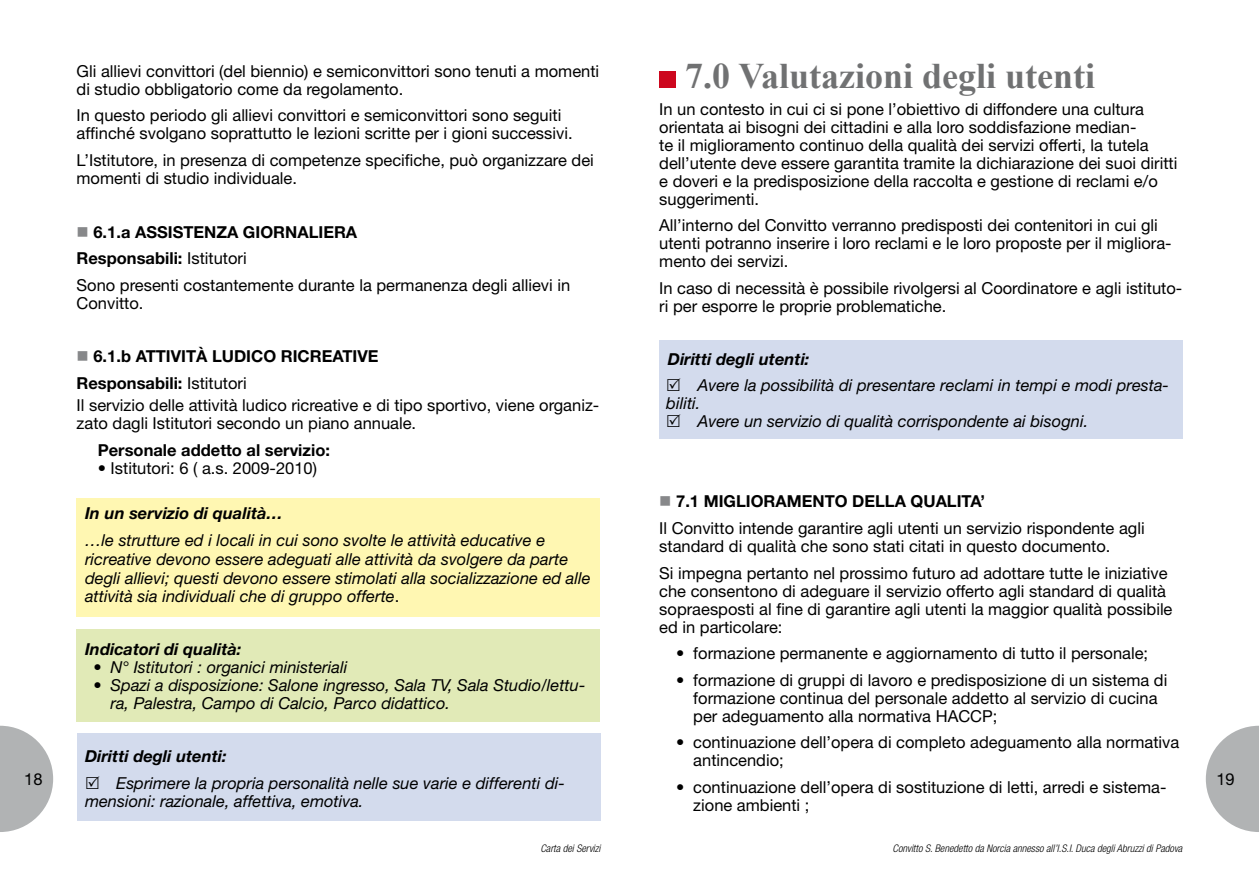
<style>
.page{position:relative;width:1259px;height:893px;background:#fff}
.page>*{position:absolute;margin:0;border:0;box-sizing:border-box;transform-origin:0 0}
.t1{font:700 36px "Times New Roman";color:#707172}
.t2{font:16.5px/18px "Helvetica Neue";color:#000}
.t3{font:italic 16.5px/18.8px "Helvetica Neue";color:#000}
.t4{font:700 16.5px/26.5px "Helvetica Neue";color:#000}
.t5{font:italic 700 16.5px "Helvetica Neue";color:#000}
.t6{font:italic 300 condensed 10.5px "Helvetica Neue";color:#000}
.s1{color:#87888a}
.s2{font-weight:700}
.s3{font-weight:400}
.s4{font-style:normal}
</style>
<div class="page">
<svg style="left:0;top:726px;width:53px;height:106px"></svg>
<svg style="left:1205px;top:726px;width:54px;height:106px"></svg>
<div style="left:659px;top:340px;width:523px;height:99px;background:#d3dbed"></div>
<div style="left:77px;top:733px;width:523px;height:88px;background:#d3dbed"></div>
<div style="left:77px;top:629px;width:523px;height:92px;background:#e1eab7"></div>
<div style="left:77px;top:498px;width:523px;height:119px;background:#fff7b2"></div>
<div style="left:659px;top:71px;width:17px;height:17px;background:#cd071e"></div>
<p class="t2" style="left:24px;top:770px;width:20px">18</p>
<p class="t2" style="left:77px;top:62px;width:524px">Gli allievi convittori (del biennio) e semiconvittori sono tenuti a momenti di studio obbligatorio come da regolamento.</p>
<p class="t2" style="left:77px;top:106px;width:497px">In questo periodo gli allievi convittori e semiconvittori sono seguiti affinché svolgano soprattutto le lezioni scritte per i gioni successivi.</p>
<p class="t2" style="left:77px;top:151px;width:519px">L’Istitutore, in presenza di competenze specifiche, può organizzare dei momenti di studio individuale.</p>
<p class="t2" style="left:77px;top:218px;width:495px;line-height:26.5px"><span class="s1">■</span> <span class="s2">6.1.a ASSISTENZA GIORNALIERA<br>Responsabili:</span> Istitutori<br>Sono presenti costantemente durante la permanenza degli allievi in</p>
<p class="t2" style="left:77px;top:293px;width:68px">Convitto.</p>
<p class="t4" style="left:77px;top:343px;width:303px"><span class="s1">■</span> 6.1.b ATTIVITÀ LUDICO RICREATIVE<br>Responsabili: <span class="s3">Istitutori</span></p>
<p class="t2" style="left:77px;top:396px;width:524px">Il servizio delle attività ludico ricreative e di tipo sportivo, viene organiz&shy;zato dagli Istitutori secondo un piano annuale.</p>
<p class="t4" style="left:98px;top:436px;width:234px">Personale addetto al servizio:</p>
<p class="t2" style="left:98px;top:458px;width:221px">• Istitutori: 6 ( a.s. 2009-2010)</p>
<p class="t5" style="left:85px;top:503px;width:199px">In un servizio di qualità…</p>
<p class="t3" style="left:85px;top:531px;width:507px">…le strutture ed i locali in cui sono svolte le attività educative e ricreative devono essere adeguati alle attività da svolgere da parte degli allievi; questi devono essere stimolati alla socializzazione ed alle attività sia individuali che di gruppo offerte<span class="s4">.</span></p>
<p class="t5" style="left:85px;top:639px;width:158px">Indicatori di qualità:</p>
<p class="t3" style="left:94px;top:658px;width:255px">• N° Istitutori : organici ministeriali</p>
<p class="t3" style="left:111px;top:676px;width:476px;line-height:18px;text-indent:-17px">• Spazi a disposizione: Salone ingresso, Sala TV, Sala Studio/lettu&shy;ra, Palestra, Campo di Calcio, Parco didattico.</p>
<p class="t5" style="left:85px;top:746px;width:143px">Diritti degli utenti:</p>
<p class="t3" style="left:85px;top:774px;width:481px;line-height:18px;text-indent:31px">Esprimere la propria personalità nelle sue varie e differenti di&shy;mensioni: razionale, affettiva, emotiva.</p>
<p class="t6" style="left:540px;top:842px;width:62px">Carta dei Servizi</p>
<h1 class="t1" style="left:685px;top:51px;width:412px">7.0 Valutazioni degli utenti</h1>
<p class="t2" style="left:659px;top:100px;width:519px">In un contesto in cui ci si pone l’obiettivo di diffondere una cultura orientata ai bisogni dei cittadini e alla loro soddisfazione median-<br>te il miglioramento continuo della qualità dei servizi offerti, la tutela dell’utente deve essere garantita tramite la dichiarazione dei suoi diritti e doveri e la predisposizione della raccolta e gestione di reclami e/o suggerimenti.</p>
<p class="t2" style="left:659px;top:216px;width:514px">All’interno del Convitto verranno predisposti dei contenitori in cui gli utenti potranno inserire i loro reclami e le loro proposte per il migliora&shy;mento dei servizi.</p>
<p class="t2" style="left:659px;top:279px;width:524px">In caso di necessità è possibile rivolgersi al Coordinatore e agli istituto&shy;ri per esporre le proprie problematiche.</p>
<p class="t5" style="left:668px;top:349px;width:143px">Diritti degli utenti:</p>
<p class="t3" style="left:697px;top:376px;width:473px">Avere la possibilità di presentare reclami in tempi e modi presta-</p>
<p class="t3" style="left:666px;top:394px;width:36px">biliti.</p>
<p class="t3" style="left:697px;top:412px;width:392px">Avere un servizio di qualità corrispondente ai bisogni.</p>
<p class="t2" style="left:659px;top:488px;width:487px;line-height:26.5px"><span class="s1">■</span> <span class="s2">7.1 MIGLIORAMENTO DELLA QUALITA’<br></span>Il Convitto intende garantire agli utenti un servizio rispondente agli</p>
<p class="t2" style="left:659px;top:533px;width:510px;line-height:26.5px">standard di qualità che sono stati citati in questo documento.<br>Si impegna pertanto nel prossimo futuro ad adottare tutte le iniziative</p>
<p class="t2" style="left:659px;top:581px;width:515px">che consentono di adeguare il servizio offerto agli standard di qualità sopraesposti al fine di garantire agli utenti la maggior qualità possibile ed in particolare:</p>
<p class="t2" style="left:676px;top:644px;width:473px">• formazione permanente e aggiornamento di tutto il personale;</p>
<p class="t2" style="left:693px;top:670px;width:475px;text-indent:-17px">• formazione di gruppi di lavoro e predisposizione di un sistema di formazione continua del personale addetto al servizio di cucina per adeguamento alla normativa HACCP;</p>
<p class="t2" style="left:693px;top:733px;width:487px;text-indent:-17px">• continuazione dell’opera di completo adeguamento alla normativa antincendio;</p>
<p class="t2" style="left:693px;top:777px;width:475px;text-indent:-17px">• continuazione dell’opera di sostituzione di letti, arredi e sistema&shy;zione ambienti ;</p>
<p class="t6" style="left:892px;top:842px;width:291px">Convitto S. Benedetto da Norcia annesso all’I.S.I. Duca degli Abruzzi di Padova</p>
<p class="t2" style="left:1216px;top:770px;width:20px">19</p>
</div>
